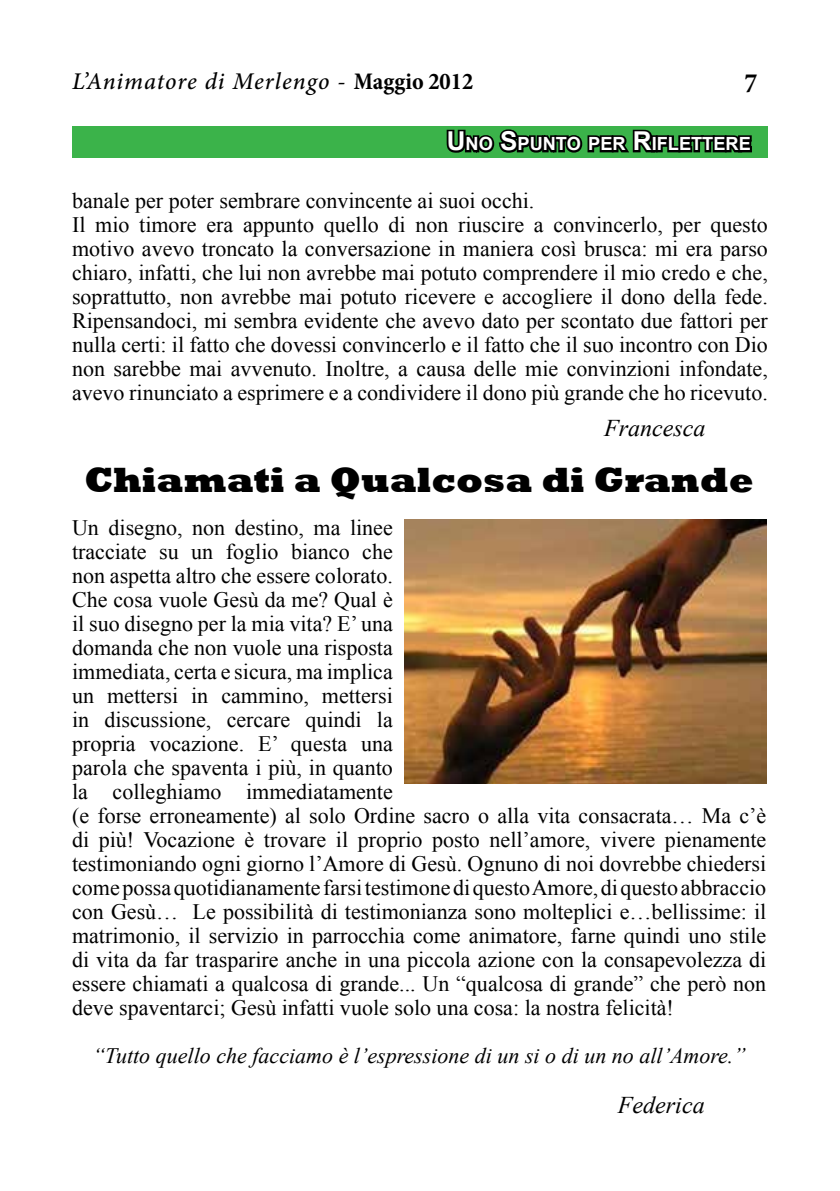
<style>
.page{position:relative;width:840px;height:1191px;background:#fff}
.page>*{position:absolute;margin:0;border:0;box-sizing:border-box;transform-origin:0 0}
.t1{font:800 36px "Rockwell";color:#000}
.t2{font:700 condensed 28px "Minion Pro";color:#000}
.t3{font:italic 500 24px "Minion Pro";letter-spacing:.04em;color:#000}
.t4{font:italic 24px "Times New Roman";color:#000}
.t5{font:22px/24px "Times New Roman";color:#000}
.t6{font:italic 22px "Times New Roman";color:#000}
.t7{font:700 18.2px "Arial";color:#fff}
.s1{font-weight:700;font-style:normal;font-stretch:condensed}
.s2{font-size:26px}
</style>
<div class="page">
<div style="left:72px;top:126px;width:695px;height:32px;background:#3bb34a"></div>
<svg style="left:446px;top:129px;width:306px;height:24px"></svg>
<img style="left:404px;top:520px;width:361px;height:263px">
<p class="t3" style="left:72px;top:65px;width:402px">L’Animatore di Merlengo - <span class="s1">Maggio 2012</span></p>
<p class="t2" style="left:744px;top:64px;width:15px">7</p>
<p class="t7" style="left:446px;top:132px;width:305px"><span class="s2">U</span> NO <span class="s2">S</span>PUNTO PER <span class="s2">R</span>IFLETTERE</p>
<p class="t5" style="left:72px;top:188px;width:697px">banale per poter sembrare convincente ai suoi occhi.<br>Il mio timore era appunto quello di non riuscire a convincerlo, per questo motivo avevo troncato la conversazione in maniera così brusca: mi era parso chiaro, infatti, che lui non avrebbe mai potuto comprendere il mio credo e che, soprattutto, non avrebbe mai potuto ricevere e accogliere il dono della fede.<br>Ripensandoci, mi sembra evidente che avevo dato per scontato due fattori per nulla certi: il fatto che dovessi convincerlo e il fatto che il suo incontro con Dio non sarebbe mai avvenuto. Inoltre, a causa delle mie convinzioni infondate, avevo rinunciato a esprimere e a condividere il dono più grande che ho ricevuto.</p>
<p class="t4" style="left:603px;top:412px;width:103px">Francesca</p>
<h1 class="t1" style="left:84px;top:459px;width:670px">Chiamati a Qualcosa di Grande</h1>
<p class="t5" style="left:72px;top:515px;width:695px">Un disegno, non destino, ma linee<br>tracciate su un foglio bianco che<br>non aspetta altro che essere colorato.<br>Che cosa vuole Gesù da me? Qual è<br>il suo disegno per la mia vita? E’ una<br>domanda che non vuole una risposta<br>immediata, certa e sicura, ma implica<br>un mettersi in cammino, mettersi<br>in discussione, cercare quindi la<br>propria vocazione. E’ questa una<br>parola che spaventa i più, in quanto<br>la colleghiamo immediatamente<br>(e forse erroneamente) al solo Ordine sacro o alla vita consacrata… Ma c’è di più! Vocazione è trovare il proprio posto nell’amore, vivere pienamente testimoniando ogni giorno l’Amore di Gesù. Ognuno di noi dovrebbe chiedersi come possa quotidianamente farsi testimone di questo Amore, di questo abbraccio con Gesù… Le possibilità di testimonianza sono molteplici e…bellissime: il matrimonio, il servizio in parrocchia come animatore, farne quindi uno stile di vita da far trasparire anche in una piccola azione con la consapevolezza di essere chiamati a qualcosa di grande... Un “qualcosa di grande” che però non deve spaventarci; Gesù infatti vuole solo una cosa: la nostra felicità!</p>
<p class="t6" style="left:93px;top:1041px;width:654px">“Tutto quello che facciamo è l’espressione di un si o di un no all’Amore.”</p>
<p class="t4" style="left:617px;top:1088px;width:88px">Federica</p>
</div>
